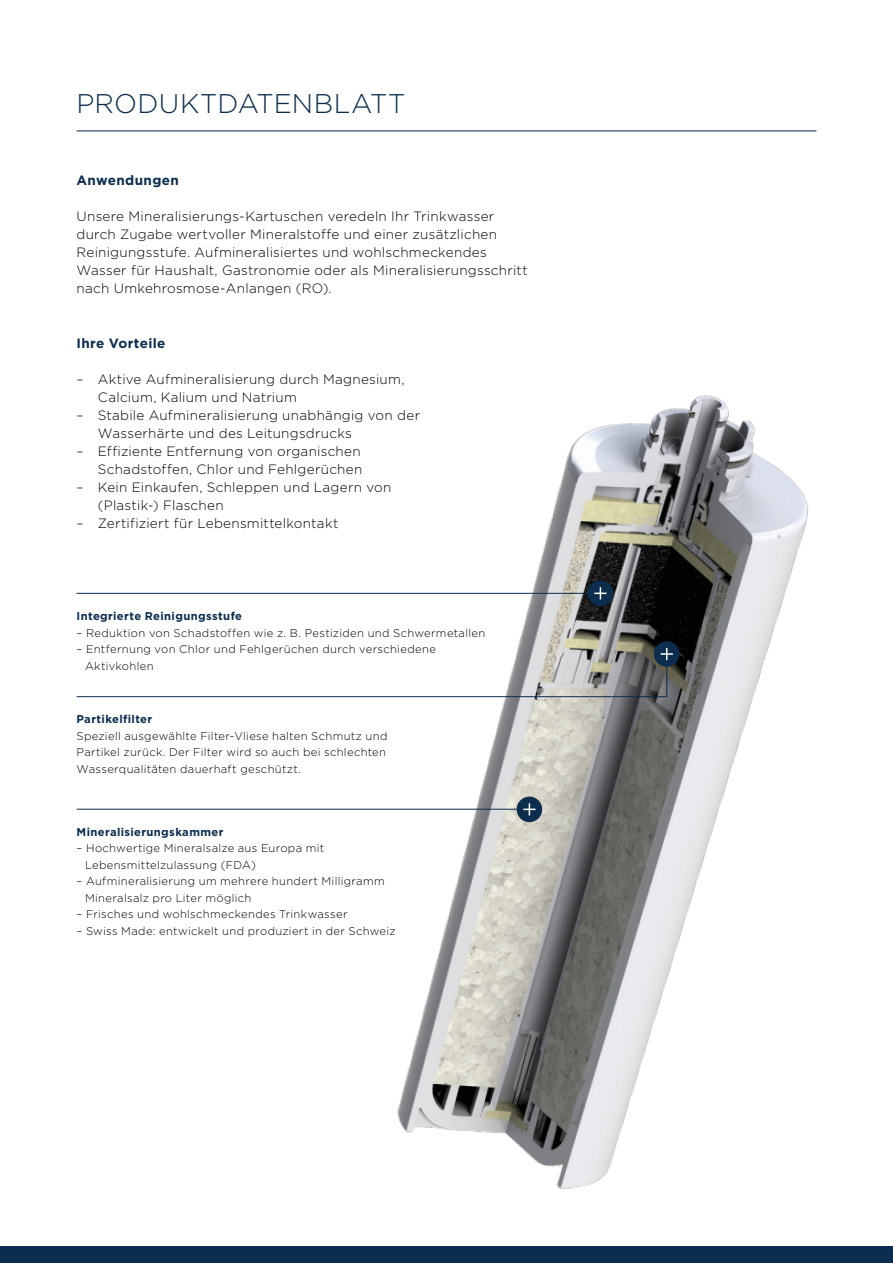
<style>
.page{position:relative;width:893px;height:1263px;background:#fff}
.page>*{position:absolute;margin:0;border:0;box-sizing:border-box;transform-origin:0 0}
.t1{font:300 27px "Gotham";letter-spacing:.005em;color:#0c2d4d}
.t2{font:300 13.5px/18.1px "Gotham";letter-spacing:.02em;color:#000}
.t3{font:700 13.5px "Gotham";letter-spacing:.025em;color:#0c2d4d}
.t4{font:300 11.25px/16.5px "Gotham";letter-spacing:.03em;color:#000}
.t5{font:700 11.25px "Gotham";letter-spacing:.03em;color:#0c2d4d}
</style>
<div class="page">
<img style="left:348px;top:395px;width:461px;height:794px">
<hr style="left:77px;top:593px;width:523px;height:1px;background:#0c2d4d">
<hr style="left:77px;top:809px;width:452px;height:1px;background:#0c2d4d">
<div style="left:654px;top:641px;width:25px;height:26px;background:#0c2d4d;border-radius:50%"></div>
<svg style="left:76px;top:647px;width:597px;height:50px"></svg>
<div style="left:588px;top:581px;width:25px;height:25px;background:#0c2d4d;border-radius:50%"></div>
<svg style="left:594px;top:587px;width:13px;height:12px"></svg>
<div style="left:517px;top:797px;width:25px;height:25px;background:#0c2d4d;border-radius:50%"></div>
<svg style="left:523px;top:803px;width:12px;height:12px"></svg>
<div style="left:0;top:1247px;width:893px;height:16px;background:#0c2d4d"></div>
<hr style="left:77px;top:131px;width:739px;height:1px;background:#0c2d4d">
<h1 class="t1" style="left:77px;top:86px;width:330px">PRODUKTDATENBLATT</h1>
<p class="t3" style="left:77px;top:171px;width:104px">Anwendungen</p>
<p class="t2" style="left:77px;top:207px;width:453px">Unsere Mineralisierungs-Kartuschen veredeln Ihr Trinkwasser durch Zugabe wertvoller Mineralstoffe und einer zusätzlichen Reinigungsstufe. Aufmineralisiertes und wohlschmeckendes Wasser für Haushalt, Gastronomie oder als Mineralisierungsschritt nach Umkehrosmose-Anlangen (RO).</p>
<p class="t3" style="left:77px;top:334px;width:90px">Ihre Vorteile</p>
<p class="t2" style="left:98px;top:370px;width:308px;text-indent:-21px">– Aktive Aufmineralisierung durch Magnesium,<br>Calcium, Kalium und Natrium</p>
<p class="t2" style="left:98px;top:406px;width:324px;text-indent:-21px">– Stabile Aufmineralisierung unabhängig von der<br>Wasserhärte und des Leitungsdrucks</p>
<p class="t2" style="left:77px;top:442px;width:287px;text-align:right">– Effiziente Entfernung von organischen<br>Schadstoffen, Chlor und Fehlgerüchen</p>
<p class="t2" style="left:98px;top:478px;width:295px;text-indent:-21px">– Kein Einkaufen, Schleppen und Lagern von (Plastik-) Flaschen</p>
<p class="t2" style="left:77px;top:514px;width:263px">– Zertifiziert für Lebensmittelkontakt</p>
<p class="t5" style="left:77px;top:609px;width:167px">Integrierte Reinigungsstufe</p>
<p class="t4" style="left:77px;top:624px;width:410px">– Reduktion von Schadstoffen wie z. B. Pestiziden und Schwermetallen</p>
<p class="t4" style="left:85px;top:640px;width:352px;text-indent:-9px">– Entfernung von Chlor und Fehlgerüchen durch verschiedene<br>Aktivkohlen</p>
<p class="t5" style="left:77px;top:712px;width:77px">Partikelfilter</p>
<p class="t4" style="left:77px;top:727px;width:312px">Speziell ausgewählte Filter-Vliese halten Schmutz und<br>Partikel zurück. Der Filter wird so auch bei schlechten<br>Wasserqualitäten dauerhaft geschützt.</p>
<p class="t5" style="left:77px;top:824px;width:148px">Mineralisierungskammer</p>
<p class="t4" style="left:85px;top:840px;width:241px;text-indent:-9px">– Hochwertige Mineralsalze aus Europa mit<br>Lebensmittelzulassung (FDA)</p>
<p class="t4" style="left:85px;top:873px;width:301px;text-indent:-9px">– Aufmineralisierung um mehrere hundert Milligramm<br>Mineralsalz pro Liter möglich</p>
<p class="t4" style="left:77px;top:906px;width:272px">– Frisches und wohlschmeckendes Trinkwasser</p>
<p class="t4" style="left:77px;top:922px;width:321px">– Swiss Made: entwickelt und produziert in der Schweiz</p>
</div>
